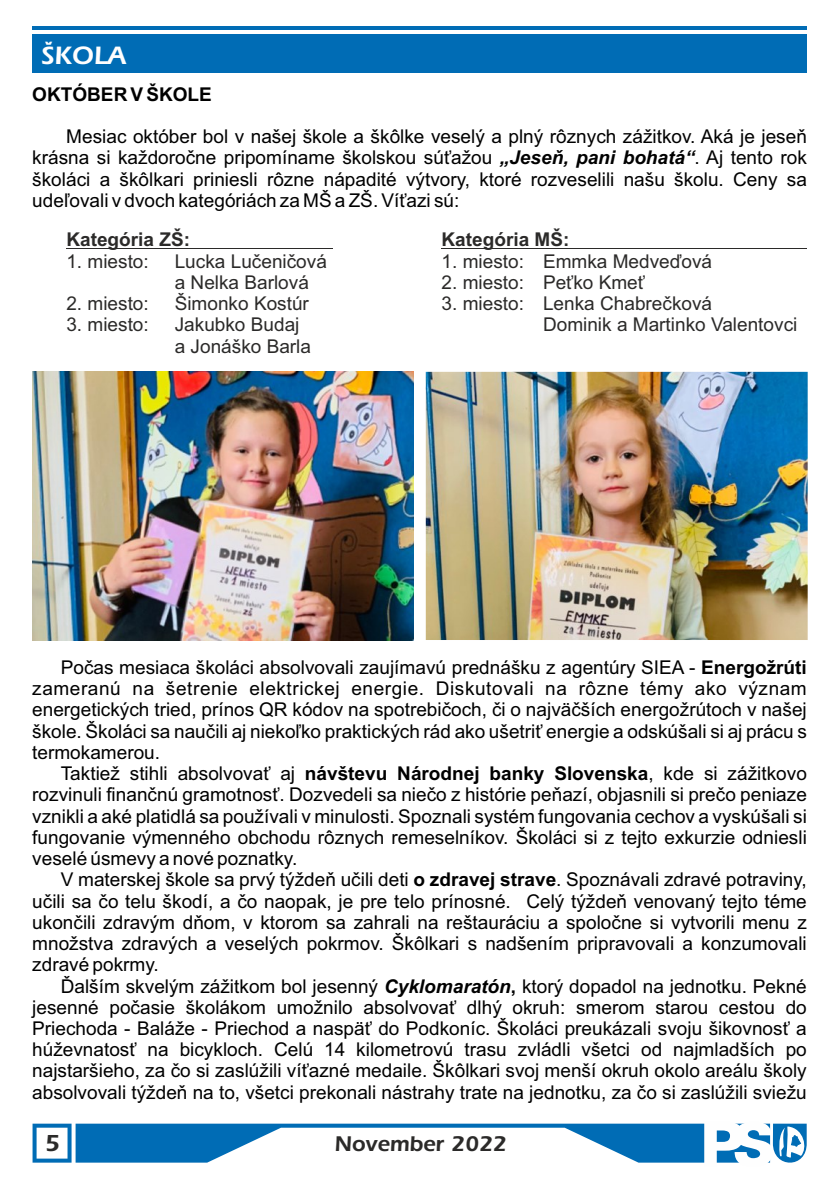
<style>
.page{position:relative;width:840px;height:1191px;background:#fff}
.page>*{position:absolute;margin:0;border:0;box-sizing:border-box;transform-origin:0 0}
.t1{font:900 26px "Erie";color:#fefefe}
.t2{font:900 24px "Erie";color:#2b2a29}
.t3{font:900 22px "Erie";color:#2b2a29}
.t4{font:19px/21.2px "Arial";color:#000;text-align:justify}
.t5{font:19px/21.2px "Arial";color:#2b2a29}
.t6{font:700 19px "Arial";color:#2b2a29}
.t7{font:700 19px "Arial";color:#000}
.s1{font-weight:700;font-style:italic}
.s2{font-weight:700}
</style>
<div class="page">
<svg style="left:33px;top:1123px;width:774px;height:40px"></svg>
<div style="left:33px;top:34px;width:773px;height:39px;background:#006cb5"></div>
<hr style="left:33px;top:27px;width:773px;height:3px;background:#006cb5">
<hr style="left:441px;top:248px;width:365px;height:1px;background:#2b2a29">
<hr style="left:66px;top:248px;width:266px;height:1px;background:#2b2a29">
<img style="left:33px;top:372px;width:380px;height:268px">
<img style="left:425px;top:372px;width:382px;height:268px">
<h1 class="t1" style="left:41px;top:44px;width:86px">ŠKOLA</h1>
<p class="t7" style="left:32px;top:87px;width:181px">OKTÓBER V ŠKOLE</p>
<p class="t4" style="left:32px;top:128px;width:775px;text-indent:34px">Mesiac október bol v našej škole a škôlke veselý a plný rôznych zážitkov. Aká je jeseň krásna si každoročne pripomíname školskou súťažou <span class="s1">„Jeseň, pani bohatá“</span>. Aj tento rok školáci a škôlkari priniesli rôzne nápadité výtvory, ktoré rozveselili našu školu. Ceny sa udeľovali v dvoch kategóriách za MŠ a ZŠ. Víťazi sú:</p>
<p class="t6" style="left:66px;top:233px;width:125px">Kategória ZŠ:</p>
<p class="t5" style="left:66px;top:252px;width:84px">1. miesto:</p>
<p class="t5" style="left:175px;top:252px;width:154px">Lucka Lučeničová</p>
<p class="t5" style="left:175px;top:273px;width:136px">a Nelka Barlová</p>
<p class="t5" style="left:66px;top:295px;width:84px">2. miesto:</p>
<p class="t5" style="left:175px;top:295px;width:136px">Šimonko Kostúr</p>
<p class="t5" style="left:175px;top:337px;width:138px">a Jonáško Barla</p>
<p class="t5" style="left:66px;top:316px;width:84px">3. miesto:</p>
<p class="t5" style="left:175px;top:316px;width:126px">Jakubko Budaj</p>
<p class="t6" style="left:441px;top:233px;width:129px">Kategória MŠ:</p>
<p class="t5" style="left:441px;top:252px;width:272px">1. miesto: Emmka Medveďová</p>
<p class="t5" style="left:441px;top:273px;width:205px">2. miesto: Peťko Kmeť</p>
<p class="t5" style="left:542px;top:295px;width:256px;text-indent:-101px">3. miesto: Lenka Chabrečková<br>Dominik a Martinko Valentovci</p>
<p class="t4" style="left:32px;top:658px;width:775px;text-indent:29px">Počas mesiaca školáci absolvovali zaujímavú prednášku z agentúry SIEA - <span class="s2">Energožrúti </span>zameranú na šetrenie elektrickej energie. Diskutovali na rôzne témy ako význam energetických tried, prínos QR kódov na spotrebičoch, či o najväčších energožrútoch v našej škole. Školáci sa naučili aj niekoľko praktických rád ako ušetriť energie a odskúšali si aj prácu s termokamerou.</p>
<p class="t4" style="left:32px;top:764px;width:775px;text-indent:29px">Taktiež stihli absolvovať aj <span class="s2">návštevu Národnej banky Slovenska</span>, kde si zážitkovo rozvinuli finančnú gramotnosť. Dozvedeli sa niečo z histórie peňazí, objasnili si prečo peniaze vznikli a aké platidlá sa používali v minulosti. Spoznali systém fungovania cechov a vyskúšali si fungovanie výmenného obchodu rôznych remeselníkov. Školáci si z tejto exkurzie odniesli veselé úsmevy a nové poznatky.</p>
<p class="t4" style="left:32px;top:870px;width:775px;text-indent:29px">V materskej škole sa prvý týždeň učili deti <span class="s2">o zdravej strave</span>. Spoznávali zdravé potraviny, učili sa čo telu škodí, a čo naopak, je pre telo prínosné. Celý týždeň venovaný tejto téme ukončili zdravým dňom, v ktorom sa zahrali na reštauráciu a spoločne si vytvorili menu z množstva zdravých a veselých pokrmov. Škôlkari s nadšením pripravovali a konzumovali zdravé pokrmy.</p>
<p class="t4" style="left:32px;top:977px;width:775px;text-indent:29px">Ďalším skvelým zážitkom bol jesenný <span class="s1">Cyklomaratón</span><span class="s2">,</span> ktorý dopadol na jednotku. Pekné jesenné počasie školákom umožnilo absolvovať dlhý okruh: smerom starou cestou do Priechoda - Baláže - Priechod a naspäť do Podkoníc. Školáci preukázali svoju šikovnosť a húževnatosť na bicykloch. Celú 14 kilometrovú trasu zvládli všetci od najmladších po najstaršieho, za čo si zaslúžili víťazné medaile. Škôlkari svoj menší okruh okolo areálu školy absolvovali týždeň na to, všetci prekonali nástrahy trate na jednotku, za čo si zaslúžili sviežu</p>
<p class="t2" style="left:45px;top:1132px;width:17px">5</p>
<p class="t3" style="left:334px;top:1134px;width:174px">November 2022</p>
</div>
